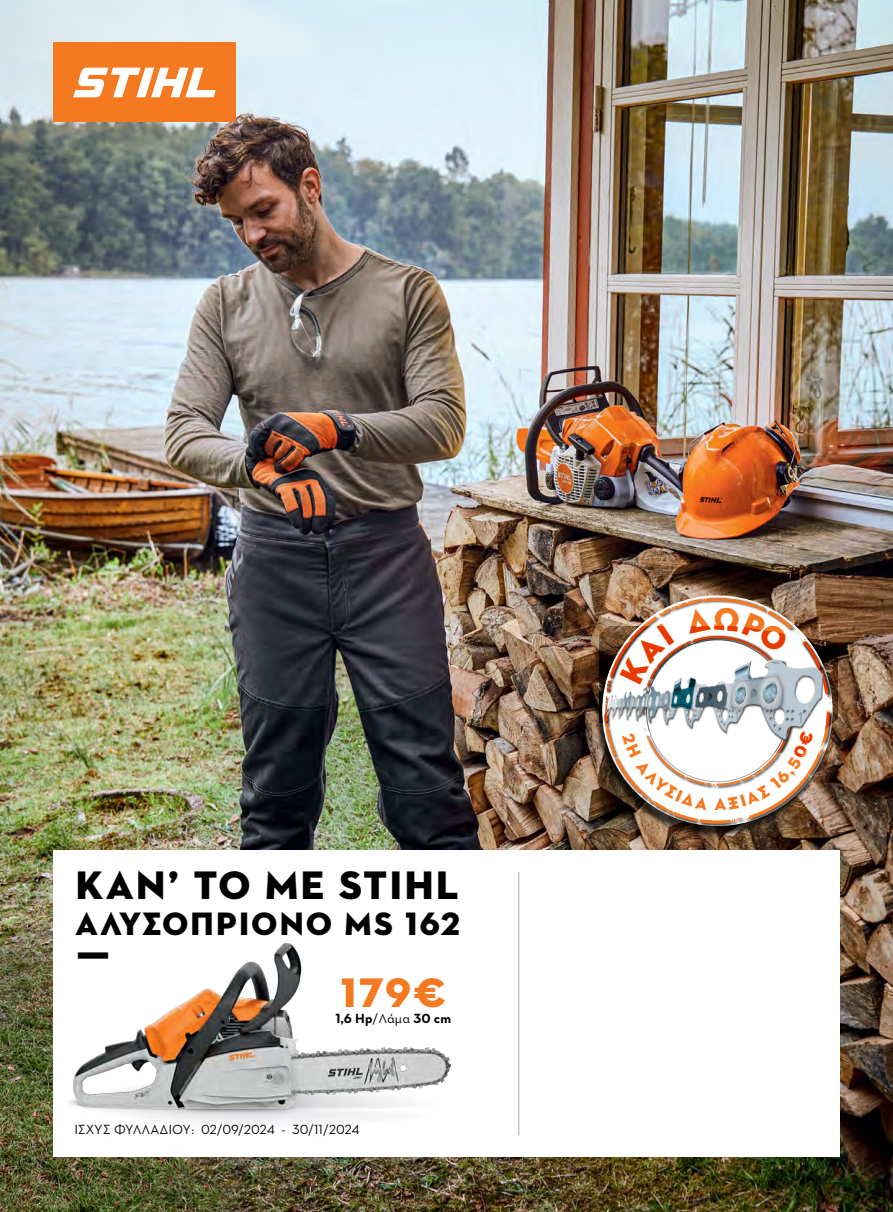
<style>
.page{position:relative;width:893px;height:1212px;background:#fff}
.page>*{position:absolute;margin:0;border:0;box-sizing:border-box;transform-origin:0 0}
.t1{font:42px "STIHL Contraface Display Titling";color:#f47920}
.t2{font:40.5px "STIHL Contraface Display Titling";color:#000}
.t3{font:33px "STIHL Contraface Display Titling";letter-spacing:.01em;color:#000}
.t4{font:13.5px "STIHL Contraface Text";color:#000}
.t5{font:700 13.5px "STIHL Contraface Text";color:#000}
.s1{font-weight:400}
</style>
<div class="page">
<img style="left:0;top:0;width:893px;height:1212px">
<div style="left:53px;top:43px;width:183px;height:79px;background:#f47920"></div>
<svg style="left:73px;top:68px;width:143px;height:29px"></svg>
<div style="left:53px;top:850px;width:787px;height:306px;background:#fff"></div>
<hr style="left:518px;top:872px;width:1px;height:263px;background:#a7a9ac">
<img style="left:35px;top:884px;width:456px;height:304px">
<div style="left:593px;top:598px;width:240px;height:240px;background:#000;opacity:.75"></div>
<img style="left:602px;top:596px;width:232px;height:232px">
<img style="left:604px;top:598px;width:226px;height:226px">
<img style="left:598px;top:627px;width:238px;height:130px">
<svg style="left:622px;top:732px;width:86px;height:78px"></svg>
<svg style="left:714px;top:731px;width:99px;height:79px"></svg>
<svg style="left:620px;top:624px;width:54px;height:60px"></svg>
<img style="left:685px;top:607px;width:142px;height:72px">
<h2 class="t2" style="left:74px;top:860px;width:387px">Kan’ TO ME STIHL</h2>
<h3 class="t3" style="left:74px;top:903px;width:388px">AΛΥΣΟΠΡΙΟΝΟ MS 162</h3>
<h2 class="t2" style="left:74px;top:941px;width:39px">ƒ</h2>
<h1 class="t1" style="left:340px;top:966px;width:109px">179€</h1>
<p class="t5" style="left:336px;top:1009px;width:117px">1,6 Hp<span class="s1">/Λάμα</span> 30 cm</p>
<p class="t4" style="left:74px;top:1121px;width:287px">ΙΣΧΥΣ ΦΥΛΛΑΔΙΟΥ: 02/09/2024 - 30/11/2024</p>
</div>
